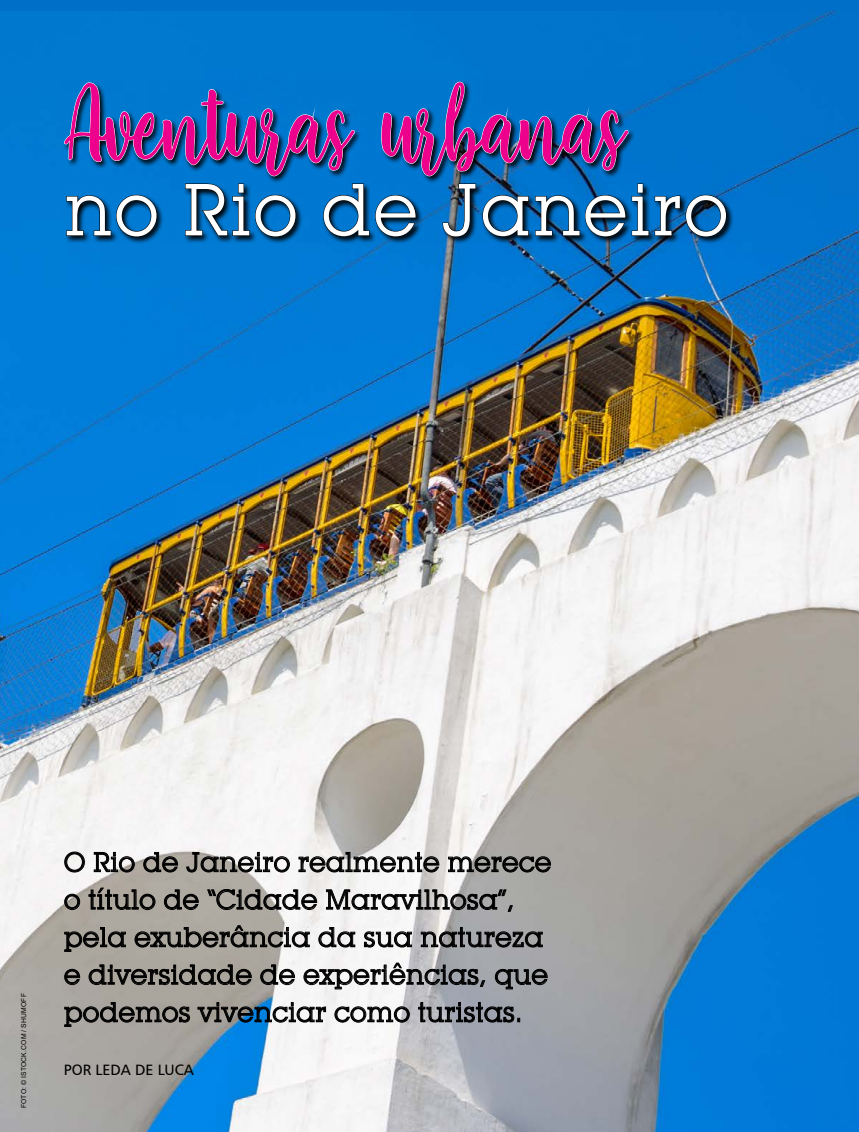
<style>
.page{position:relative;width:859px;height:1132px;background:#fff}
.page>*{position:absolute;margin:0;border:0;box-sizing:border-box;transform-origin:0 0}
.t1{font:105px "Faradisa Script";letter-spacing:-.025em;color:#ec008c;scale:.86 1}
.t2{font:72.15px "Lubalin Graph IT Cby BT";letter-spacing:.02em;color:#fff}
.t3{font:27px/37.5px "Lubalin Graph IT Cby BT";color:#000}
.t4{font:15px "Humanist 777 BT Roman B";color:#000}
.t5{font:6.75px "Arial";letter-spacing:.035em;color:#000}
</style>
<div class="page">
<img style="left:0;top:12px;width:859px;height:1119px">
<svg style="left:64px;top:851px;width:21px;height:21px"></svg>
<svg style="left:94px;top:851px;width:41px;height:21px"></svg>
<svg style="left:143px;top:851px;width:35px;height:21px"></svg>
<svg style="left:186px;top:851px;width:104px;height:21px"></svg>
<svg style="left:298px;top:851px;width:142px;height:21px"></svg>
<svg style="left:448px;top:855px;width:103px;height:17px;background:#7a7a77"></svg>
<svg style="left:64px;top:893px;width:16px;height:17px"></svg>
<svg style="left:88px;top:886px;width:68px;height:24px;background:#827d76"></svg>
<svg style="left:164px;top:888px;width:35px;height:22px"></svg>
<svg style="left:207px;top:888px;width:110px;height:22px"></svg>
<svg style="left:326px;top:887px;width:187px;height:24px"></svg>
<svg style="left:64px;top:926px;width:62px;height:25px;background:#817e77"></svg>
<svg style="left:134px;top:924px;width:176px;height:23px;background:#898680"></svg>
<svg style="left:318px;top:926px;width:38px;height:21px"></svg>
<svg style="left:364px;top:930px;width:48px;height:17px"></svg>
<svg style="left:421px;top:926px;width:122px;height:21px;background:#808082"></svg>
<svg style="left:64px;top:968px;width:16px;height:17px"></svg>
<svg style="left:88px;top:963px;width:164px;height:22px;background:#7b7871"></svg>
<svg style="left:260px;top:963px;width:35px;height:22px"></svg>
<svg style="left:303px;top:962px;width:182px;height:27px"></svg>
<svg style="left:495px;top:968px;width:53px;height:21px"></svg>
<svg style="left:64px;top:1001px;width:126px;height:25px;background:#817e7a"></svg>
<svg style="left:197px;top:1001px;width:129px;height:21px"></svg>
<svg style="left:334px;top:1005px;width:76px;height:17px"></svg>
<svg style="left:418px;top:1001px;width:102px;height:21px;background:#7a7c83"></svg>
<svg style="left:63px;top:58px;width:664px;height:284px;background:#0c6ab0"></svg>
<h1 class="t1" style="left:64px;top:53px;width:654px">Aventuras urbanas</h1>
<h2 class="t2" style="left:64px;top:166px;width:666px">no Rio de Janeiro</h2>
<p class="t5" style="left:19px;top:1108px;width:117px;rotate:-90deg">foto: © iStock.com / Shumoff</p>
<p class="t3" style="left:64px;top:842px;width:489px">O Rio de Janeiro realmente merece o título de “Cidade Maravilhosa”, pela exuberância da sua natureza e diversidade de experiências, que podemos vivenciar como turistas.</p>
<p class="t4" style="left:64px;top:1060px;width:132px">POR LEDA DE LUCA</p>
</div>
